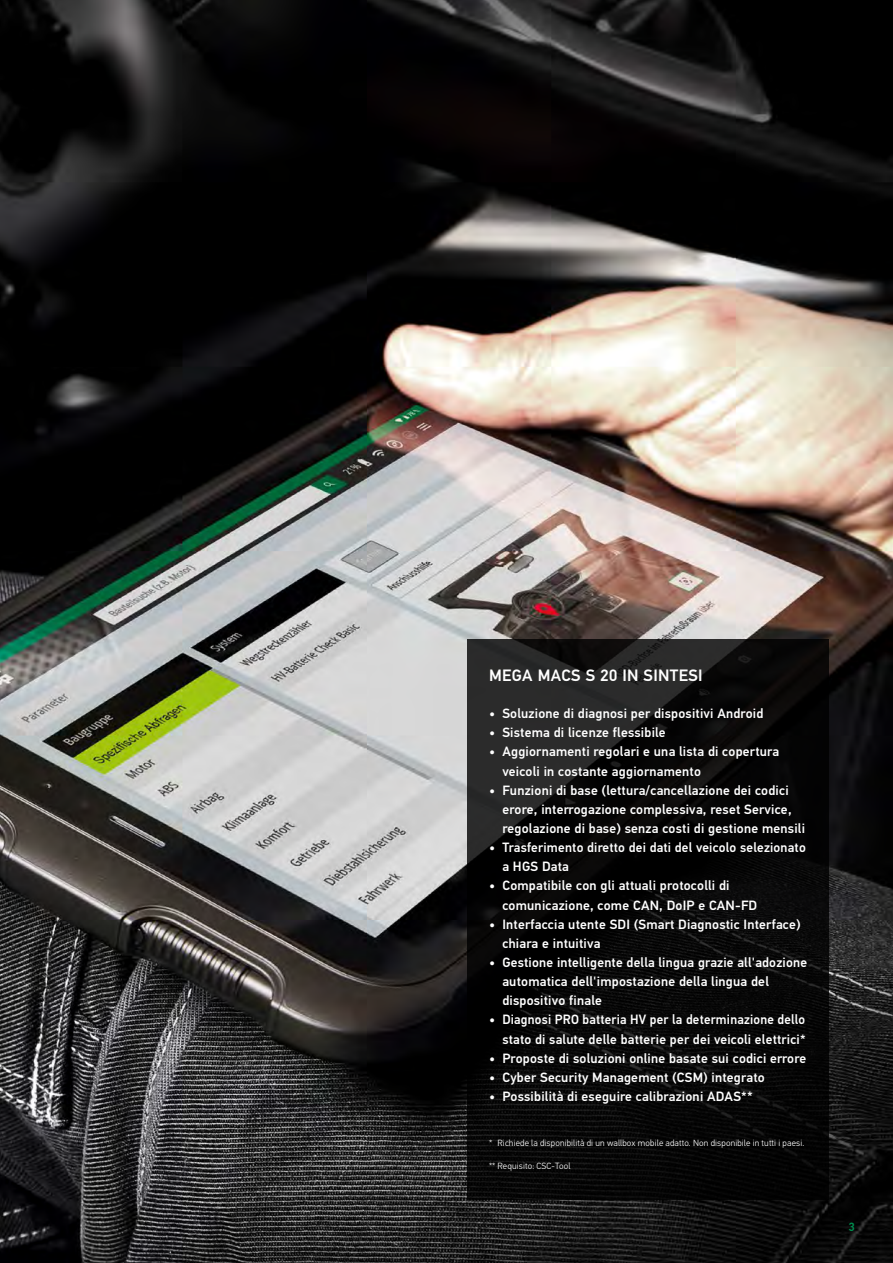
<style>
.page{position:relative;width:893px;height:1263px;background:#fff}
.page>*{position:absolute;margin:0;border:0;box-sizing:border-box;transform-origin:0 0}
.BROA4_Intro_11pt_weiß{font:500 16.5px "Hella DIN Universal";letter-spacing:.02em;color:#fff}
.BROA4_Copy_9pt_weiß{font:500 13.5px/19.2px "Hella DIN Universal";letter-spacing:.015em;color:#fff}
.t1{font:500 12px "Hella DIN Universal";color:#008c4f}
.BROA4_Copy_9pt_schwarz{font:300 9px "Hella DIN Universal";letter-spacing:.015em;color:#fff}
</style>
<div class="page">
<img style="left:0;top:0;width:893px;height:1263px">
<svg style="left:468px;top:639px;width:361px;height:560px;background:#0c0c0c"></svg>
<p class="BROA4_Intro_11pt_weiß" style="left:489px;top:665px;width:215px">MEGA MACS S 20 IN SINTESI</p>
<p class="BROA4_Copy_9pt_weiß" style="left:489px;top:705px;width:276px">• Soluzione di diagnosi per dispositivi Android</p>
<p class="BROA4_Copy_9pt_weiß" style="left:489px;top:724px;width:178px">• Sistema di licenze flessibile</p>
<p class="BROA4_Copy_9pt_weiß" style="left:502px;top:743px;width:278px;text-indent:-13px">• Aggiornamenti regolari e una lista di copertura veicoli in costante aggiornamento</p>
<p class="BROA4_Copy_9pt_weiß" style="left:502px;top:782px;width:304px;text-indent:-13px">• Funzioni di base (lettura/cancellazione dei codici erore, interrogazione complessiva, reset Service, regolazione di base) senza costi di gestione mensili</p>
<p class="BROA4_Copy_9pt_weiß" style="left:502px;top:839px;width:305px;text-indent:-13px">• Trasferimento diretto dei dati del veicolo selezionato a HGS Data</p>
<p class="BROA4_Copy_9pt_weiß" style="left:502px;top:877px;width:256px;text-indent:-13px">• Compatibile con gli attuali protocolli di comunicazione, come CAN, DoIP e CAN-FD</p>
<p class="BROA4_Copy_9pt_weiß" style="left:502px;top:915px;width:300px;text-indent:-13px">• Interfaccia utente SDI (Smart Diagnostic Interface) chiara e intuitiva</p>
<p class="BROA4_Copy_9pt_weiß" style="left:502px;top:954px;width:306px;text-indent:-13px">• Gestione intelligente della lingua grazie all'adozione automatica dell'impostazione della lingua del dispositivo finale</p>
<p class="BROA4_Copy_9pt_weiß" style="left:489px;top:1011px;width:318px;text-align:right">• Diagnosi PRO batteria HV per la determinazione dello stato di salute delle batterie per dei veicoli elettrici*</p>
<p class="BROA4_Copy_9pt_weiß" style="left:489px;top:1049px;width:319px">• Proposte di soluzioni online basate sui codici errore</p>
<p class="BROA4_Copy_9pt_weiß" style="left:489px;top:1069px;width:277px">• Cyber Security Management (CSM) integrato</p>
<p class="BROA4_Copy_9pt_weiß" style="left:489px;top:1088px;width:265px">• Possibilità di eseguire calibrazioni ADAS**</p>
<p class="BROA4_Copy_9pt_schwarz" style="left:489px;top:1138px;width:317px">* Richiede la disponibilità di un wallbox mobile adatto. Non disponibile in tutti i paesi.</p>
<p class="BROA4_Copy_9pt_schwarz" style="left:489px;top:1160px;width:83px">** Requisito: CSC-Tool</p>
<p class="t1" style="left:848px;top:1219px;width:8px">3</p>
</div>
